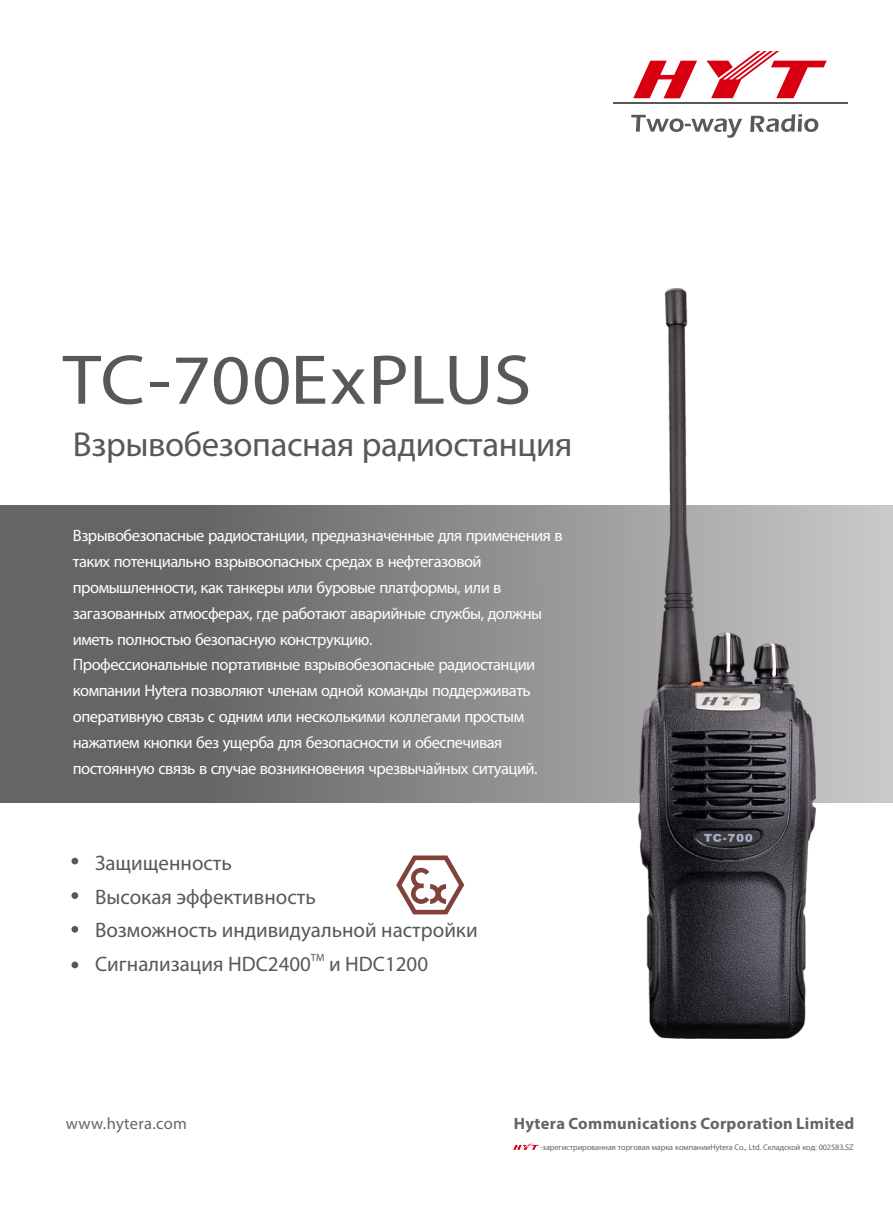
<style>
.page{position:relative;width:893px;height:1212px;background:#fff}
.page>*{position:absolute;margin:0;border:0;box-sizing:border-box;transform-origin:0 0}
.t1{font:70.8px "Myriad Pro";color:#595857;scale:1.08 1}
.t2{font:34.8px "Myriad Pro";letter-spacing:-.01em;color:#595857}
.t3{font:21px/33.6px "Myriad Pro";color:#595857}
.t4{font:16.5px/25.8px "Myriad Pro";letter-spacing:-.03em;color:#fff}
.t5{font:700 16.5px "Myriad Pro";letter-spacing:.02em;color:#666565}
.t6{font:16.5px "Myriad Pro";letter-spacing:.02em;color:#666565}
.t7{font:10.5px "Myriad Pro";color:#595857}
.t8{font:8.25px "Myriad Pro";letter-spacing:-.01em;color:#666565}
</style>
<div class="page">
<svg style="left:396px;top:855px;width:68px;height:59px"></svg>
<svg style="left:0;top:505px;width:893px;height:297px;background:#838282"></svg>
<hr style="left:613px;top:102px;width:234px;height:2px;background:#595857">
<svg style="left:633px;top:51px;width:194px;height:47px"></svg>
<svg style="left:750px;top:114px;width:68px;height:18px"></svg>
<svg style="left:631px;top:115px;width:111px;height:23px"></svg>
<div style="left:71px;top:858px;width:7px;height:6px;background:#595857;border-radius:50%"></div>
<div style="left:71px;top:892px;width:7px;height:7px;background:#595857;border-radius:50%"></div>
<div style="left:71px;top:926px;width:7px;height:7px;background:#595857;border-radius:50%"></div>
<div style="left:71px;top:961px;width:7px;height:7px;background:#595857;border-radius:50%"></div>
<img style="left:638px;top:288px;width:178px;height:750px">
<svg style="left:513px;top:1143px;width:26px;height:7px"></svg>
<h1 class="t1" style="left:63px;top:336px;width:435px">TC-700Ex PLUS</h1>
<h2 class="t2" style="left:73px;top:423px;width:501px">Взрывобезопасная радиостанция</h2>
<p class="t4" style="left:73px;top:523px;width:491px">Взрывобезопасные радиостанции, предназначенные для применения в таких потенциально взрывоопасных средах в нефтегазовой промышленности, как танкеры или буровые платформы, или в загазованных атмосферах, где работают аварийные службы, должны иметь полностью безопасную конструкцию.<br>Профессиональные портативные взрывобезопасные радиостанции компании Hytera позволяют членам одной команды поддерживать оперативную связь с одним или несколькими коллегами простым нажатием кнопки без ущерба для безопасности и обеспечивая постоянную связь в случае возникновения чрезвычайных ситуаций.</p>
<p class="t3" style="left:95px;top:846px;width:384px">Защищенность<br>Высокая эффективность<br>Возможность индивидуальной настройки</p>
<p class="t7" style="left:311px;top:951px;width:15px">TM</p>
<p class="t3" style="left:95px;top:947px;width:335px">Сигнализация HDC2400 и HDC1200</p>
<p class="t6" style="left:66px;top:1113px;width:123px">www.hytera.com</p>
<p class="t5" style="left:514px;top:1113px;width:342px">Hytera Communications Corporation Limited</p>
<p class="t8" style="left:540px;top:1142px;width:315px">-зарегистрированная торговая марка компанииHytera Co., Ltd. Складской код: 002583.SZ</p>
</div>
